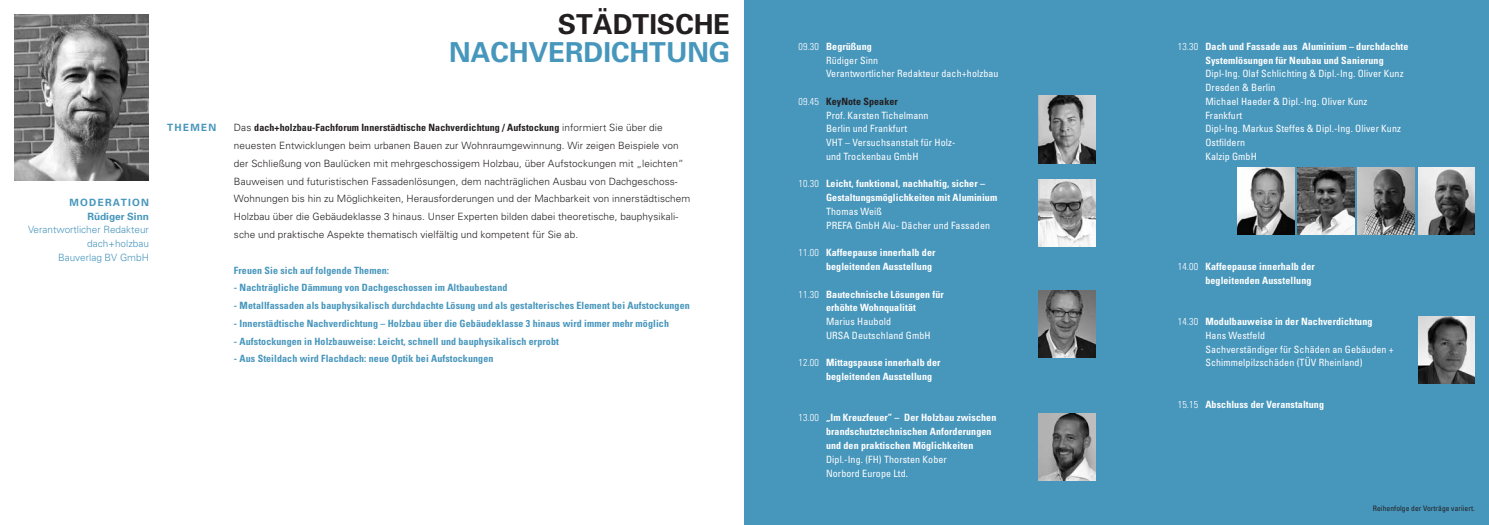
<style>
.page{position:relative;width:1489px;height:525px;background:#fff}
.page>*{position:absolute;margin:0;border:0;box-sizing:border-box;transform-origin:0 0}
.t1{font:700 27.5px "Univers";color:#4796bc}
.t2{font:700 27.5px "Univers";color:#231f20}
.t3{font:300 10px/17.8px "Univers";letter-spacing:.01em;color:#231f20}
.t4{font:condensed 10px/13.8px "Univers";letter-spacing:.01em;color:#fff}
.t5{font:700 condensed 10px/13.8px "Univers";letter-spacing:.01em;color:#fff}
.t6{font:700 condensed 10px "Univers";letter-spacing:.01em;color:#4796bc}
.t7{font:300 condensed 10px "Univers";letter-spacing:.01em;color:#fff}
.t8{font:300 10px/13.8px "Univers";color:#4796bc;text-align:right}
.t9{font:700 10px/13.8px "Univers";letter-spacing:.025em;color:#4796bc;text-align:right}
.t10{font:700 condensed 10px "Univers";letter-spacing:.01em;color:#231f20}
.t11{font:700 10px "Univers";letter-spacing:.125em;color:#4796bc}
.t12{font:condensed 7.5px "Univers";letter-spacing:.01em;color:#231f20}
.s1{font-weight:700;font-stretch:condensed}
</style>
<div class="page">
<div style="left:744px;top:0;width:744px;height:524px;background:#4796bc"></div>
<img style="left:1038px;top:96px;width:57px;height:67px">
<img style="left:1038px;top:179px;width:57px;height:67px">
<img style="left:1038px;top:413px;width:57px;height:67px">
<img style="left:1038px;top:290px;width:57px;height:67px">
<img style="left:1418px;top:316px;width:56px;height:67px">
<img style="left:1418px;top:167px;width:56px;height:68px">
<img style="left:1357px;top:167px;width:57px;height:68px">
<img style="left:1297px;top:167px;width:57px;height:68px">
<img style="left:1237px;top:167px;width:56px;height:68px">
<img style="left:14px;top:14px;width:135px;height:167px">
<p class="t9" style="left:69px;top:196px;width:81px">MODERATION<br>Rüdiger Sinn</p>
<p class="t8" style="left:28px;top:224px;width:122px">Verantwortlicher Redakteur dach+holzbau<br>Bauverlag BV GmbH</p>
<h1 class="t2" style="left:557px;top:14px;width:174px">STÄDTISCHE</h1>
<h1 class="t1" style="left:449px;top:42px;width:282px">NACHVERDICHTUNG</h1>
<p class="t5" style="left:826px;top:40px;width:47px">Begrüßung</p>
<p class="t7" style="left:798px;top:43px;width:22px">09.30</p>
<p class="t4" style="left:826px;top:54px;width:174px">Rüdiger Sinn<br>Verantwortlicher Redakteur dach+holzbau</p>
<p class="t10" style="left:826px;top:98px;width:73px">KeyNote Speaker</p>
<p class="t4" style="left:826px;top:109px;width:131px">Prof. Karsten Tichelmann<br>Berlin und Frankfurt<br>VHT – Versuchsanstalt für Holz&shy;und Trockenbau GmbH</p>
<p class="t5" style="left:826px;top:178px;width:173px">Leicht, funktional, nachhaltig, sicher –<br>Gestaltungsmöglichkeiten mit Aluminium</p>
<p class="t4" style="left:826px;top:205px;width:166px">Thomas Weiß<br>PREFA GmbH Alu- Dächer und Fassaden</p>
<p class="t5" style="left:826px;top:247px;width:111px">Kaffeepause innerhalb der begleitenden Ausstellung</p>
<p class="t5" style="left:826px;top:288px;width:119px">Bautechnische Lösungen für erhöhte Wohnqualität</p>
<p class="t4" style="left:826px;top:315px;width:106px">Marius Haubold<br>URSA Deutschland GmbH</p>
<p class="t5" style="left:826px;top:357px;width:116px">Mittagspause innerhalb der begleitenden Ausstellung</p>
<p class="t5" style="left:826px;top:412px;width:172px">„Im Kreuzfeuer” – Der Holzbau zwischen brandschutztechnischen Anforderungen und den praktischen Möglichkeiten</p>
<p class="t4" style="left:826px;top:453px;width:122px">Dipl.-Ing. (FH) Thorsten Kober<br>Norbord Europe Ltd.</p>
<p class="t7" style="left:798px;top:98px;width:22px">09.45</p>
<p class="t11" style="left:167px;top:124px;width:50px">THEMEN</p>
<p class="t3" style="left:234px;top:120px;width:458px">Das <span class="s1">dach+holzbau-Fachforum Innerstädtische Nachverdichtung / Aufstockung</span> informiert Sie über die neuesten Entwicklungen beim urbanen Bauen zur Wohnraumgewinnung. Wir zeigen Beispiele von der Schließung von Baulücken mit mehrgeschossigem Holzbau, über Aufstockungen mit „leichten“ Bauweisen und futuristischen Fassadenlösungen, dem nachträglichen Ausbau von Dachgeschoss-Wohnungen bis hin zu Möglichkeiten, Herausforderungen und der Machbarkeit von innerstädtischem Holzbau über die Gebäudeklasse 3 hinaus. Unser Experten bilden dabei theoretische, bauphysikali&shy;sche und praktische Aspekte thematisch vielfältig und kompetent für Sie ab.</p>
<p class="t6" style="left:234px;top:266px;width:157px">Freuen Sie sich auf folgende Themen:</p>
<p class="t6" style="left:234px;top:284px;width:275px">- Nachträgliche Dämmung von Dachgeschossen im Altbaubestand</p>
<p class="t6" style="left:234px;top:302px;width:457px">- Metallfassaden als bauphysikalisch durchdachte Lösung und als gestalterisches Element bei Aufstockungen</p>
<p class="t6" style="left:234px;top:319px;width:436px">- Innerstädtische Nachverdichtung – Holzbau über die Gebäudeklasse 3 hinaus wird immer mehr möglich</p>
<p class="t6" style="left:234px;top:337px;width:326px">- Aufstockungen in Holzbauweise: Leicht, schnell und bauphysikalisch erprobt</p>
<p class="t6" style="left:234px;top:355px;width:261px">- Aus Steildach wird Flachdach: neue Optik bei Aufstockungen</p>
<p class="t7" style="left:798px;top:180px;width:22px">10.30</p>
<p class="t7" style="left:798px;top:249px;width:22px">11.00</p>
<p class="t7" style="left:798px;top:290px;width:22px">11.30</p>
<p class="t7" style="left:798px;top:359px;width:22px">12.00</p>
<p class="t7" style="left:798px;top:414px;width:22px">13.00</p>
<p class="t5" style="left:1205px;top:40px;width:204px">Dach und Fassade aus Aluminium – durchdachte<br>Systemlösungen für Neubau und Sanierung</p>
<p class="t4" style="left:1205px;top:68px;width:200px">Dipl-Ing. Olaf Schlichting &amp; Dipl.-Ing. Oliver Kunz<br>Dresden &amp; Berlin<br>Michael Haeder &amp; Dipl.-Ing. Oliver Kunz<br>Frankfurt<br>Dipl-Ing. Markus Steffes &amp; Dipl.-Ing. Oliver Kunz<br>Ostfildern<br>Kalzip GmbH</p>
<p class="t7" style="left:1177px;top:43px;width:22px">13.30</p>
<p class="t5" style="left:1205px;top:260px;width:111px">Kaffeepause innerhalb der begleitenden Ausstellung</p>
<p class="t5" style="left:1205px;top:315px;width:168px">Modulbauweise in der Nachverdichtung</p>
<p class="t4" style="left:1205px;top:329px;width:190px">Hans Westfeld<br>Sachverständiger für Schäden an Gebäuden +<br>Schimmelpilzschäden (TÜV Rheinland)</p>
<p class="t5" style="left:1205px;top:398px;width:120px">Abschluss der Veranstaltung</p>
<p class="t7" style="left:1177px;top:263px;width:22px">14.00</p>
<p class="t7" style="left:1177px;top:318px;width:22px">14.30</p>
<p class="t7" style="left:1177px;top:400px;width:22px">15.15</p>
<p class="t12" style="left:1372px;top:505px;width:103px">Reihenfolge der Vorträge variiert.</p>
</div>
